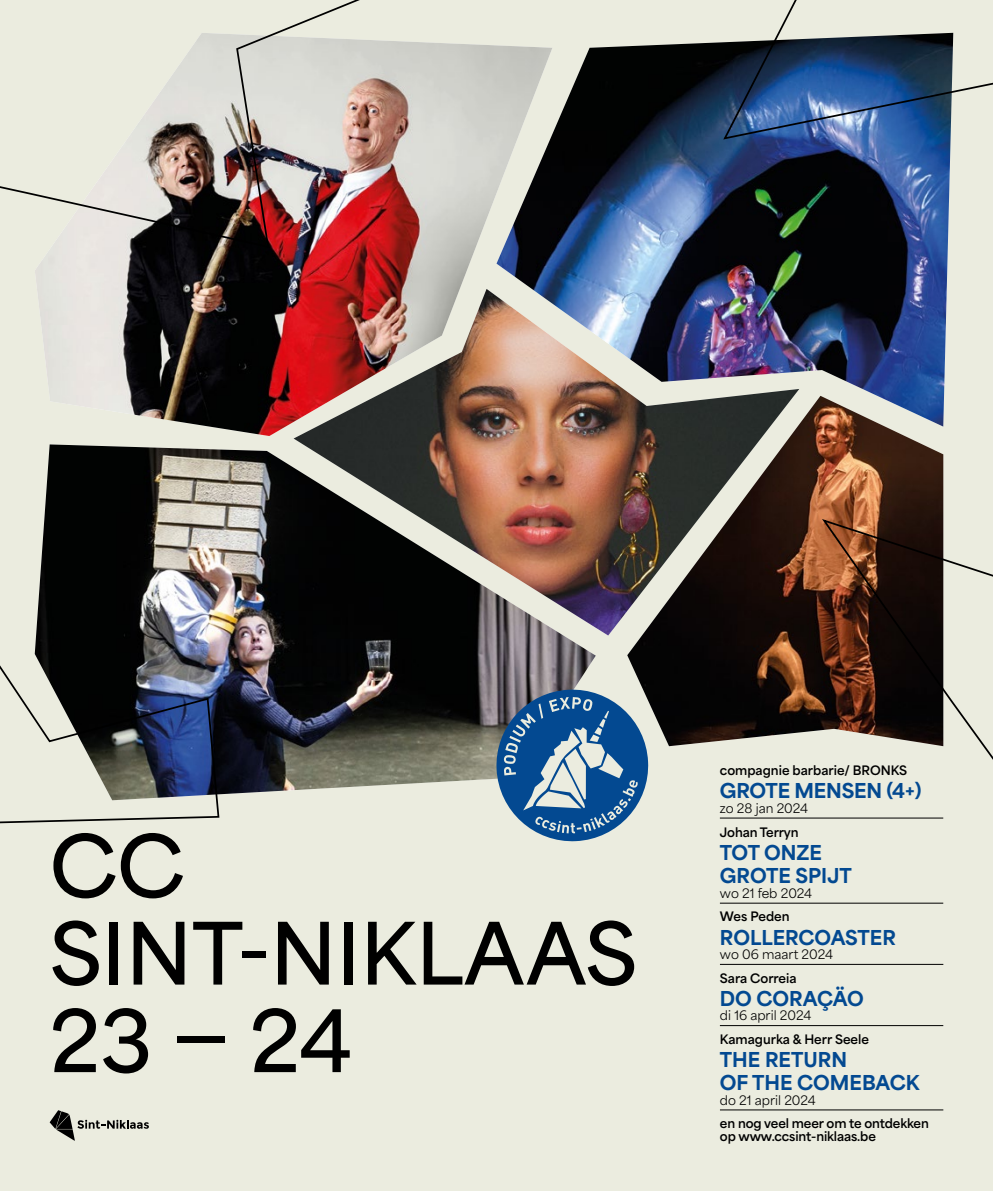
<style>
.page{position:relative;width:993px;height:1191px;background:#fff}
.page>*{position:absolute;margin:0;border:0;box-sizing:border-box;transform-origin:0 0}
.t1{font:600 80.5px/87.5px "Area Normal";color:#000}
.t2{font:800 19.25px/23.1px "Area Normal";color:#034991}
.t3{font:700 12.25px/12.2px "Area Normal";letter-spacing:-.01em;color:#000}
.t4{font:12.25px "Area Normal";color:#000}
</style>
<div class="page">
<div style="left:0;top:0;width:992px;height:1191px;background:#ebecdf"></div>
<svg style="left:50px;top:1110px;width:99px;height:30px"></svg>
<img style="left:35px;top:44px;width:461px;height:392px">
<img style="left:496px;top:42px;width:455px;height:384px">
<img style="left:44px;top:444px;width:551px;height:351px">
<img style="left:293px;top:289px;width:506px;height:346px">
<img style="left:627px;top:396px;width:316px;height:350px">
<svg style="left:0;top:0;width:459px;height:247px"></svg>
<svg style="left:822px;top:520px;width:170px;height:299px"></svg>
<img style="left:0;top:525px;width:220px;height:299px">
<hr style="left:719px;top:903px;width:223px;height:1px;background:#000">
<hr style="left:719px;top:1109px;width:224px;height:1px;background:#000">
<hr style="left:719px;top:817px;width:223px;height:1px;background:#000">
<hr style="left:719px;top:964px;width:224px;height:1px;background:#000">
<hr style="left:719px;top:1025px;width:223px;height:1px;background:#000">
<svg style="left:494px;top:687px;width:156px;height:155px"></svg>
<svg style="left:721px;top:0;width:272px;height:141px"></svg>
<p class="t3" style="left:719px;top:763px;width:189px">compagnie barbarie/ BRONKS</p>
<h2 class="t2" style="left:719px;top:777px;width:203px">GROTE MENSEN (4+)</h2>
<p class="t4" style="left:719px;top:797px;width:90px">zo 28 jan 2024</p>
<h1 class="t1" style="left:50px;top:813px;width:589px">CC<br>SINT-NIKLAAS<br>23 — 24</h1>
<p class="t3" style="left:719px;top:825px;width:80px">Johan Terryn</p>
<h2 class="t2" style="left:719px;top:839px;width:133px">TOT ONZE<br>GROTE SPIJT</h2>
<p class="t4" style="left:719px;top:882px;width:94px">wo 21 feb 2024</p>
<p class="t3" style="left:719px;top:909px;width:71px">Wes Peden</p>
<h2 class="t2" style="left:719px;top:923px;width:177px">ROLLERCOASTER</h2>
<p class="t4" style="left:719px;top:943px;width:115px">wo 06 maart 2024</p>
<p class="t3" style="left:719px;top:970px;width:78px">Sara Correia</p>
<h2 class="t2" style="left:719px;top:984px;width:145px">DO CORAÇÄO</h2>
<p class="t4" style="left:719px;top:1005px;width:93px">di 16 april 2024</p>
<p class="t3" style="left:719px;top:1031px;width:150px">Kamagurka &amp; Herr Seele</p>
<h2 class="t2" style="left:719px;top:1046px;width:201px">THE RETURN<br>OF THE COMEBACK</h2>
<p class="t4" style="left:719px;top:1089px;width:97px">do 21 april 2024</p>
<p class="t3" style="left:719px;top:1116px;width:210px">en nog veel meer om te ontdekken op www.ccsint-niklaas.be</p>
</div>
